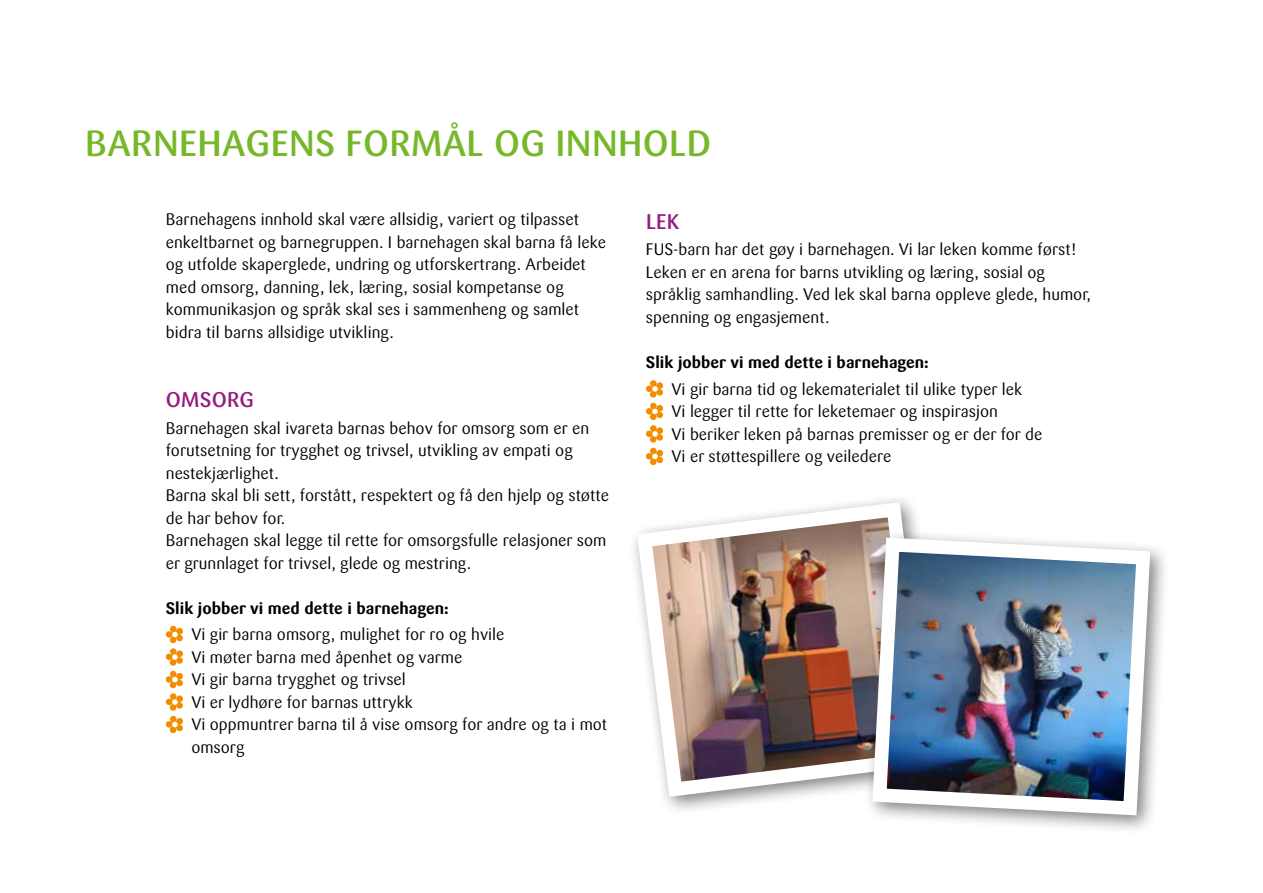
<style>
.page{position:relative;width:1263px;height:893px;background:#fff}
.page>*{position:absolute;margin:0;border:0;box-sizing:border-box;transform-origin:0 0}
.t1{font:500 36px "Sari OT";letter-spacing:.01em;color:#76b82a}
.t2{font:500 21px "Sari OT";letter-spacing:.01em;color:#951b81}
.t3{font:16.5px/22.5px "Sari OT";color:#000}
.t4{font:700 16.5px "Sari OT";color:#000}
</style>
<div class="page">
<svg style="left:165px;top:625px;width:18px;height:109px"></svg>
<svg style="left:646px;top:380px;width:17px;height:85px"></svg>
<img style="left:634px;top:499px;width:283px;height:305px">
<div style="left:863px;top:528px;width:307px;height:307px;background:#000;opacity:.5"></div>
<img style="left:865px;top:530px;width:292px;height:292px">
<h1 class="t1" style="left:85px;top:120px;width:627px">BARNEHAGENS FORMÅL OG INNHOLD</h1>
<p class="t3" style="left:166px;top:208px;width:442px">Barnehagens innhold skal være allsidig, variert og tilpasset enkeltbarnet og barnegruppen. I barnehagen skal barna få leke og utfolde skaperglede, undring og utforskertrang. Arbeidet med omsorg, danning, lek, læring, sosial kompetanse og kommunikasjon og språk skal ses i sammenheng og samlet bidra til barns allsidige utvikling.</p>
<p class="t2" style="left:166px;top:386px;width:90px">OMSORG</p>
<p class="t3" style="left:166px;top:416px;width:445px">Barnehagen skal ivareta barnas behov for omsorg som er en forutsetning for trygghet og trivsel, utvikling av empati og nestekjærlighet.<br>Barna skal bli sett, forstått, respektert og få den hjelp og støtte de har behov for.<br>Barnehagen skal legge til rette for omsorgsfulle relasjoner som er grunnlaget for trivsel, glede og mestring.</p>
<p class="t4" style="left:166px;top:597px;width:284px">Slik jobber vi med dette i barnehagen:</p>
<p class="t3" style="left:191px;top:623px;width:417px">Vi gir barna omsorg, mulighet for ro og hvile<br>Vi møter barna med åpenhet og varme<br>Vi gir barna trygghet og trivsel<br>Vi er lydhøre for barnas uttrykk<br>Vi oppmuntrer barna til å vise omsorg for andre og ta i mot omsorg</p>
<p class="t2" style="left:646px;top:208px;width:35px">LEK</p>
<p class="t3" style="left:646px;top:238px;width:447px">FUS-barn har det gøy i barnehagen. Vi lar leken komme først!<br>Leken er en arena for barns utvikling og læring, sosial og språklig samhandling. Ved lek skal barna oppleve glede, humor, spenning og engasjement.</p>
<p class="t4" style="left:646px;top:351px;width:284px">Slik jobber vi med dette i barnehagen:</p>
<p class="t3" style="left:671px;top:378px;width:372px">Vi gir barna tid og lekematerialet til ulike typer lek<br>Vi legger til rette for leketemaer og inspirasjon<br>Vi beriker leken på barnas premisser og er der for de Vi er støttespillere og veiledere</p>
</div>
